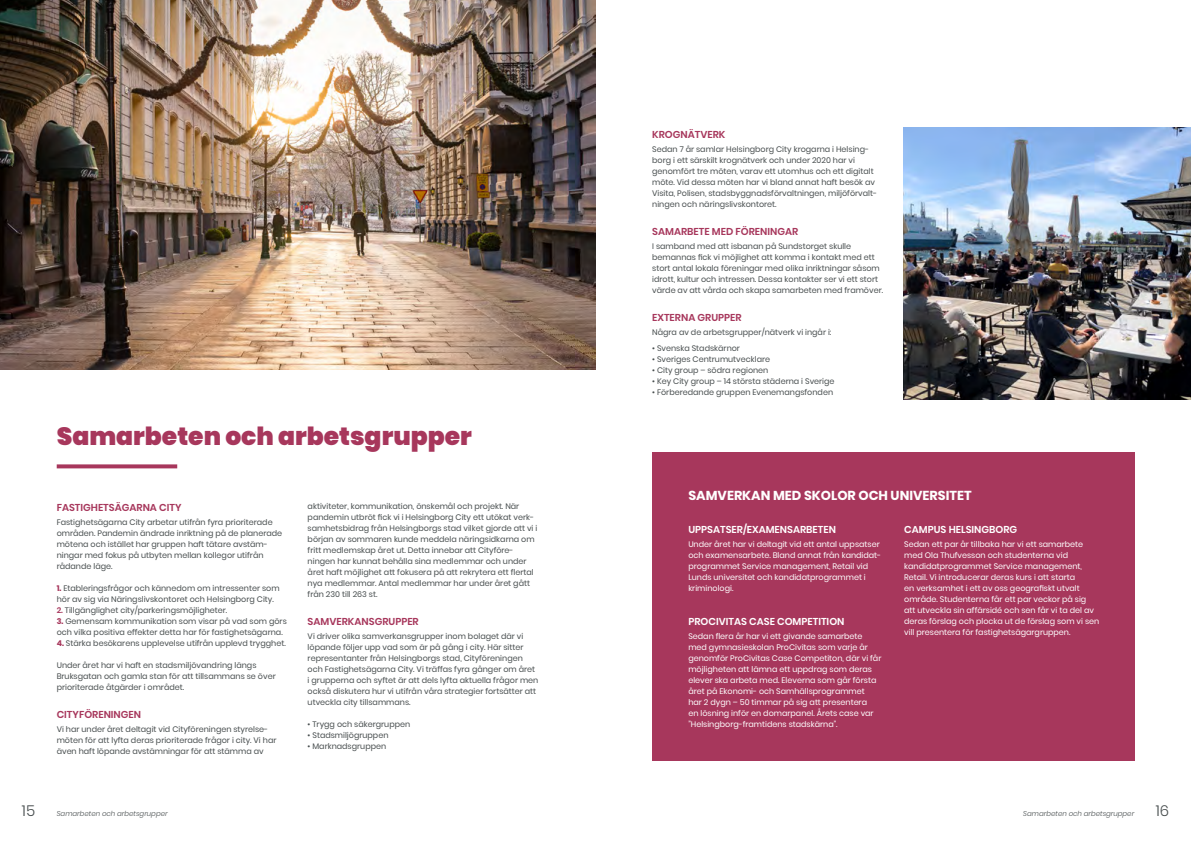
<style>
.page{position:relative;width:1191px;height:842px;background:#fff}
.page>*{position:absolute;margin:0;border:0;box-sizing:border-box;transform-origin:0 0}
.t1{font:900 25px "Poppins";color:#a7375c}
.t2{font:300 15px "Poppins";color:#474d4e}
.t3{font:700 13px "Poppins";color:#fff}
.t4{font:600 10px "Poppins";color:#a7375c}
.t5{font:600 10px "Poppins";color:#fff}
.t6{font:8px/11px "Poppins";color:#474d4e}
.t7{font:8px/11px "Poppins";color:#fff}
.t8{font:italic 300 7px "Poppins";color:#474d4e}
.s1{font-weight:700;color:#a7375c}
.s2{font-weight:600;color:#a7375c}
</style>
<div class="page">
<div style="left:652px;top:452px;width:482px;height:308px;background:#a7375c"></div>
<img style="left:0;top:0;width:595px;height:369px">
<svg style="left:57px;top:464px;width:120px;height:4px"></svg>
<img style="left:903px;top:128px;width:288px;height:272px">
<h1 class="t1" style="left:57px;top:421px;width:417px">Samarbeten och arbetsgrupper</h1>
<p class="t4" style="left:57px;top:502px;width:126px">FASTIGHETSÄGARNA CITY</p>
<p class="t6" style="left:57px;top:517px;width:227px">Fastighetsägarna City arbetar utifrån fyra prioriterade områden. Pandemin ändrade inriktning på de planerade mötena och istället har gruppen haft tätare avstäm&shy;ningar med fokus på utbyten mellan kollegor utifrån rådande läge.</p>
<p class="t6" style="left:57px;top:583px;width:224px"><span class="s1">1.</span> Etableringsfrågor och kännedom om intressenter som hör av sig via Näringslivskontoret och Helsingborg City.</p>
<p class="t6" style="left:57px;top:605px;width:172px"><span class="s2">2.</span> Tillgänglighet city/parkeringsmöjligheter.</p>
<p class="t6" style="left:57px;top:616px;width:232px"><span class="s1">3.</span> Gemensam kommunikation som visar på vad som görs och vilka positiva effekter detta har för fastighetsägarna.</p>
<p class="t6" style="left:57px;top:638px;width:230px"><span class="s1">4.</span> Stärka besökarens upplevelse utifrån upplevd trygghet.</p>
<p class="t6" style="left:57px;top:660px;width:220px">Under året har vi haft en stadsmiljövandring längs<br>Bruksgatan och gamla stan för att tillsammans se över prioriterade åtgärder i området.</p>
<p class="t4" style="left:57px;top:709px;width:86px">CITYFÖRENINGEN</p>
<p class="t6" style="left:57px;top:723px;width:221px">Vi har under året deltagit vid Cityföreningen styrelse&shy;möten för att lyfta deras prioriterade frågor i city. Vi har även haft löpande avstämningar för att stämma av</p>
<p class="t6" style="left:308px;top:501px;width:231px">aktiviteter, kommunikation, önskemål och projekt. När pandemin utbröt fick vi i Helsingborg City ett utökat verk&shy;samhetsbidrag från Helsingborgs stad vilket gjorde att vi i början av sommaren kunde meddela näringsidkarna om fritt medlemskap året ut. Detta innebar att Cityföre&shy;ningen har kunnat behålla sina medlemmar och under året haft möjlighet att fokusera på att rekrytera ett flertal nya medlemmar. Antal medlemmar har under året gått från 230 till 263 st.</p>
<p class="t4" style="left:308px;top:616px;width:113px">SAMVERKANSGRUPPER</p>
<p class="t6" style="left:308px;top:630px;width:232px">Vi driver olika samverkansgrupper inom bolaget där vi löpande följer upp vad som är på gång i city. Här sitter representanter från Helsingborgs stad, Cityföreningen och Fastighetsägarna City. Vi träffas fyra gånger om året i grupperna och syftet är att dels lyfta aktuella frågor men också diskutera hur vi utifrån våra strategier fortsätter att utveckla city tillsammans.</p>
<p class="t6" style="left:308px;top:718px;width:104px">• Trygg och säkergruppen</p>
<p class="t6" style="left:308px;top:729px;width:82px">• Stadsmiljögruppen</p>
<p class="t6" style="left:308px;top:740px;width:80px">• Marknadsgruppen</p>
<p class="t4" style="left:652px;top:129px;width:75px">KROGNÄTVERK</p>
<p class="t6" style="left:652px;top:144px;width:226px">Sedan 7 år samlar Helsingborg City krogarna i Helsing&shy;borg i ett särskilt krognätverk och under 2020 har vi genomfört tre möten, varav ett utomhus och ett digitalt möte. Vid dessa möten har vi bland annat haft besök av Visita, Polisen, stadsbyggnadsförvaltningen, miljöförvalt&shy;ningen och näringslivskontoret.</p>
<p class="t4" style="left:652px;top:226px;width:147px">SAMARBETE MED FÖRENINGAR</p>
<p class="t6" style="left:652px;top:240px;width:232px">I samband med att isbanan på Sundstorget skulle bemannas fick vi möjlighet att komma i kontakt med ett stort antal lokala föreningar med olika inriktningar såsom idrott, kultur och intressen. Dessa kontakter ser vi ett stort värde av att vårda och skapa samarbeten med framöver.</p>
<p class="t4" style="left:652px;top:311px;width:91px">EXTERNA GRUPPER</p>
<p class="t6" style="left:652px;top:326px;width:181px">Några av de arbetsgrupper/nätverk vi ingår i:</p>
<p class="t6" style="left:652px;top:343px;width:89px">• Svenska Stadskärnor</p>
<p class="t6" style="left:652px;top:354px;width:119px">• Sveriges Centrumutvecklare</p>
<p class="t6" style="left:652px;top:365px;width:118px">• City group – södra regionen</p>
<p class="t6" style="left:652px;top:376px;width:184px">• Key City group – 14 största städerna i Sverige</p>
<p class="t6" style="left:652px;top:387px;width:182px">• Förberedande gruppen Evenemangsfonden</p>
<h3 class="t3" style="left:688px;top:487px;width:285px">SAMVERKAN MED SKOLOR OCH UNIVERSITET</h3>
<p class="t5" style="left:688px;top:524px;width:149px">UPPSATSER/EXAMENSARBETEN</p>
<p class="t7" style="left:688px;top:539px;width:194px">Under året har vi deltagit vid ett antal uppsatser och examensarbete. Bland annat från kandidat&shy;programmet Service management, Retail vid Lunds universitet och kandidatprogrammet i kriminologi.</p>
<p class="t5" style="left:688px;top:615px;width:158px">PROCIVITAS CASE COMPETITION</p>
<p class="t7" style="left:688px;top:630px;width:195px">Sedan flera år har vi ett givande samarbete med gymnasieskolan ProCivitas som varje år genomför ProCivitas Case Competiton, där vi får möjligheten att lämna ett uppdrag som deras elever ska arbeta med. Eleverna som går första året på Ekonomi- och Samhällsprogrammet<br>har 2 dygn – 50 timmar på sig att presentera<br>en lösning inför en domarpanel. Årets case var ”Helsingborg-framtidens stadskärna”.</p>
<p class="t5" style="left:904px;top:524px;width:115px">CAMPUS HELSINGBORG</p>
<p class="t7" style="left:904px;top:539px;width:196px">Sedan ett par år tillbaka har vi ett samarbete med Ola Thufvesson och studenterna vid kandidatprogrammet Service management, Retail. Vi introducerar deras kurs i att starta<br>en verksamhet i ett av oss geografiskt utvalt område. Studenterna får ett par veckor på sig att utveckla sin affärsidé och sen får vi ta del av deras förslag och plocka ut de förslag som vi sen vill presentera för fastighetsägargruppen.</p>
<h2 class="t2" style="left:22px;top:802px;width:15px">15</h2>
<p class="t8" style="left:57px;top:809px;width:112px">Samarbeten och arbetsgrupper</p>
<p class="t8" style="left:1023px;top:809px;width:112px">Samarbeten och arbetsgrupper</p>
<h2 class="t2" style="left:1155px;top:802px;width:15px">16</h2>
</div>
